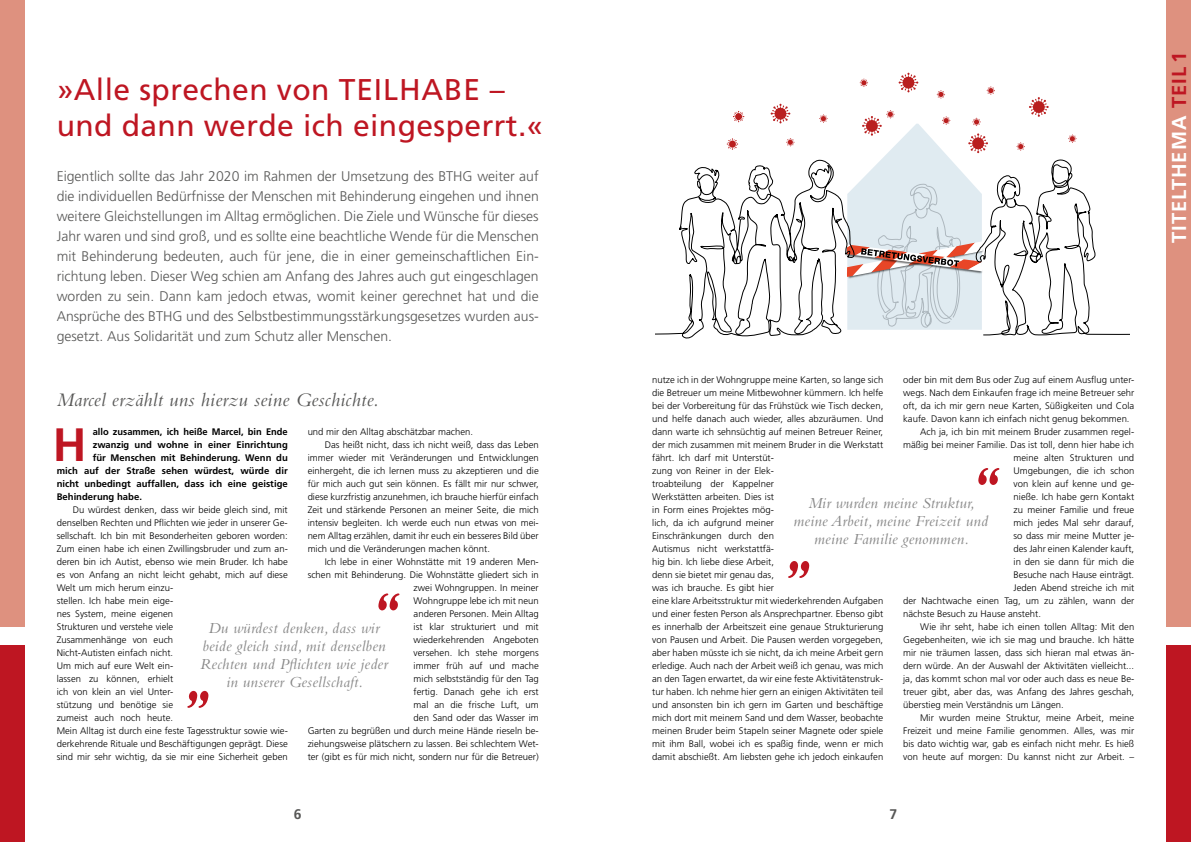
<style>
.page{position:relative;width:1191px;height:842px;background:#fff}
.page>*{position:absolute;margin:0;border:0;box-sizing:border-box;transform-origin:0 0}
.t1{font:700 46.7px "Frutiger LT";color:#be1622}
.t2{font:30px/36px "Frutiger LT";letter-spacing:.015em;color:#be1622}
.t3{font:700 20.2px "Frutiger LT";letter-spacing:.05em;color:#fff}
.t4{font:italic 20px "Bembo";letter-spacing:.015em;color:#575756}
.t5{font:italic 16px/18px "Bembo";letter-spacing:.015em;color:#878787;text-align:center}
.t6{font:300 14px/20px "Frutiger LT";color:#575756;text-align:justify}
.t7{font:700 14px "Frutiger LT";color:#575756}
.t8{font:300 9.5px/13px "Frutiger LT";color:#000}
.t9{font:700 9.5px "Frutiger LT";color:#000}
.s1{color:#be1622}
</style>
<div class="page">
<div style="left:1166px;top:646px;width:25px;height:196px;background:#be1622"></div>
<div style="left:0;top:646px;width:24px;height:196px;background:#be1622"></div>
<div style="left:1166px;top:0;width:25px;height:626px;background:#de917f"></div>
<div style="left:0;top:0;width:24px;height:626px;background:#de917f"></div>
<svg style="left:187px;top:691px;width:22px;height:17px"></svg>
<svg style="left:378px;top:593px;width:22px;height:17px"></svg>
<svg style="left:788px;top:561px;width:21px;height:17px"></svg>
<svg style="left:978px;top:468px;width:21px;height:17px"></svg>
<svg style="left:655px;top:73px;width:474px;height:266px"></svg>
<h2 class="t2" style="left:57px;top:71px;width:488px">»Alle sprechen von TEILHABE – und dann werde ich eingesperrt.«</h2>
<p class="t6" style="left:57px;top:166px;width:483px">Eigentlich sollte das Jahr 2020 im Rahmen der Umsetzung des BTHG weiter auf die individuellen Bedürfnisse der Menschen mit Behinderung eingehen und ihnen weitere Gleichstellungen im Alltag ermöglichen. Die Ziele und Wünsche für dieses Jahr waren und sind groß, und es sollte eine beachtliche Wende für die Menschen mit Behinderung bedeuten, auch für jene, die in einer gemeinschaftlichen Ein&shy;richtung leben. Dieser Weg schien am Anfang des Jahres auch gut eingeschlagen worden zu sein. Dann kam jedoch etwas, womit keiner gerechnet hat und die Ansprüche des BTHG und des Selbstbestimmungsstärkungsgesetzes wurden aus&shy;gesetzt. Aus Solidarität und zum Schutz aller Menschen.</p>
<h3 class="t4" style="left:57px;top:388px;width:324px">Marcel erzählt uns hierzu seine Geschichte.</h3>
<h1 class="t1" style="left:53px;top:417px;width:35px">H</h1>
<p class="t9" style="left:93px;top:426px;width:197px">allo zusammen, ich heiße Marcel, bin Ende</p>
<p class="t8" style="left:308px;top:425px;width:167px">und mir den Alltag abschätzbar machen.</p>
<p class="t8" style="left:325px;top:438px;width:216px">Das heißt nicht, dass ich nicht weiß, dass das Leben</p>
<p class="t8" style="left:308px;top:451px;width:233px">immer wieder mit Veränderungen und Entwicklungen</p>
<p class="t8" style="left:308px;top:464px;width:233px">einhergeht, die ich lernen muss zu akzeptieren und die</p>
<p class="t8" style="left:308px;top:477px;width:233px">für mich auch gut sein können. Es fällt mir nur schwer,</p>
<p class="t8" style="left:308px;top:490px;width:233px">diese kurzfristig anzunehmen, ich brauche hierfür einfach</p>
<p class="t8" style="left:308px;top:503px;width:233px">Zeit und stärkende Personen an meiner Seite, die mich</p>
<p class="t8" style="left:308px;top:516px;width:233px">intensiv begleiten. Ich werde euch nun etwas von mei-</p>
<p class="t8" style="left:308px;top:529px;width:233px">nem Alltag erzählen, damit ihr euch ein besseres Bild über</p>
<p class="t8" style="left:308px;top:542px;width:184px">mich und die Veränderungen machen könnt.</p>
<p class="t8" style="left:325px;top:555px;width:216px">Ich lebe in einer Wohnstätte mit 19 anderen Men-</p>
<p class="t8" style="left:308px;top:568px;width:233px">schen mit Behinderung. Die Wohnstätte gliedert sich in</p>
<p class="t8" style="left:413px;top:581px;width:127px">zwei Wohngruppen. In meiner</p>
<p class="t8" style="left:413px;top:594px;width:127px">Wohngruppe lebe ich mit neun</p>
<p class="t8" style="left:413px;top:607px;width:127px">anderen Personen. Mein Alltag</p>
<p class="t8" style="left:413px;top:620px;width:127px">ist klar strukturiert und mit</p>
<p class="t8" style="left:413px;top:633px;width:127px">wiederkehrenden Angeboten</p>
<p class="t8" style="left:413px;top:646px;width:127px">versehen. Ich stehe morgens</p>
<p class="t8" style="left:413px;top:659px;width:127px">immer früh auf und mache</p>
<p class="t8" style="left:413px;top:672px;width:127px">mich selbstständig für den Tag</p>
<p class="t8" style="left:413px;top:685px;width:127px">fertig. Danach gehe ich erst</p>
<p class="t8" style="left:413px;top:698px;width:127px">mal an die frische Luft, um</p>
<p class="t8" style="left:413px;top:711px;width:127px">den Sand oder das Wasser im</p>
<p class="t8" style="left:308px;top:724px;width:232px">Garten zu begrüßen und durch meine Hände rieseln be-</p>
<p class="t8" style="left:308px;top:737px;width:233px">ziehungsweise plätschern zu lassen. Bei schlechtem Wet-</p>
<p class="t8" style="left:308px;top:750px;width:233px">ter (gibt es für mich nicht, sondern nur für die Betreuer)</p>
<p class="t9" style="left:93px;top:439px;width:197px">zwanzig und wohne in einer Einrichtung</p>
<p class="t9" style="left:93px;top:452px;width:197px">für Menschen mit Behinderung. Wenn du</p>
<p class="t9" style="left:57px;top:465px;width:233px">mich auf der Straße sehen würdest, würde dir</p>
<p class="t9" style="left:57px;top:478px;width:233px">nicht unbedingt auffallen, dass ich eine geistige</p>
<p class="t9" style="left:57px;top:491px;width:87px">Behinderung habe.</p>
<p class="t8" style="left:57px;top:503px;width:233px;text-indent:16px">Du würdest denken, dass wir beide gleich sind, mit denselben Rechten und Pflichten wie jeder in unserer Ge&shy;sellschaft. Ich bin mit Besonderheiten geboren worden:<br>Zum einen habe ich einen Zwillingsbruder und zum an&shy;deren bin ich Autist, ebenso wie mein Bruder. Ich habe es von Anfang an nicht leicht gehabt, mich auf diese Welt um mich herum einzu-<br>stellen. Ich habe mein eige-<br>nes System, meine eigenen<br>Strukturen und verstehe viele<br>Zusammenhänge von euch<br>Nicht-Autisten einfach nicht.<br>Um mich auf eure Welt ein-<br>lassen zu können, erhielt<br>ich von klein an viel Unter-<br>stützung und benötige sie<br>zumeist auch noch heute.<br>Mein Alltag ist durch eine feste Tagesstruktur sowie wie&shy;derkehrende Rituale und Beschäftigungen geprägt. Diese sind mir sehr wichtig, da sie mir eine Sicherheit geben</p>
<h3 class="t5" style="left:200px;top:618px;width:189px">Du würdest denken, dass wir beide gleich sind, mit denselben<br>Rechten und Pflichten wie jeder in unserer Gesellschaft.</h3>
<p class="t8" style="left:652px;top:373px;width:233px">nutze ich in der Wohngruppe meine Karten, so lange sich die Betreuer um meine Mitbewohner kümmern. Ich helfe bei der Vorbereitung für das Frühstück wie Tisch decken, und helfe danach auch wieder, alles abzuräumen. Und dann warte ich sehnsüchtig auf meinen Betreuer Reiner, der mich zusammen mit meinem Bruder in die Werkstatt fährt. Ich darf mit Unterstüt-<br>zung von Reiner in der Elek-<br>troabteilung der Kappelner<br>Werkstätten arbeiten. Dies ist<br>in Form eines Projektes mög-<br>lich, da ich aufgrund meiner<br>Einschränkungen durch den<br>Autismus nicht werkstattfä-<br>hig bin. Ich liebe diese Arbeit,<br>denn sie bietet mir genau das,<br>was ich brauche. Es gibt hier<br>eine klare Arbeitsstruktur mit wiederkehrenden Aufgaben und einer festen Person als Ansprechpartner. Ebenso gibt es innerhalb der Arbeitszeit eine genaue Strukturierung von Pausen und Arbeit. Die Pausen werden vorgegeben, aber haben müsste ich sie nicht, da ich meine Arbeit gern erledige. Auch nach der Arbeit weiß ich genau, was mich an den Tagen erwartet, da wir eine feste Aktivitätenstruk&shy;tur haben. Ich nehme hier gern an einigen Aktivitäten teil und ansonsten bin ich gern im Garten und beschäftige mich dort mit meinem Sand und dem Wasser, beobachte meinen Bruder beim Stapeln seiner Magnete oder spiele mit ihm Ball, wobei ich es spaßig finde, wenn er mich damit abschießt. Am liebsten gehe ich jedoch einkaufen</p>
<p class="t8" style="left:903px;top:373px;width:233px">oder bin mit dem Bus oder Zug auf einem Ausflug unter-</p>
<p class="t8" style="left:903px;top:386px;width:233px">wegs. Nach dem Einkaufen frage ich meine Betreuer sehr</p>
<p class="t8" style="left:903px;top:399px;width:233px">oft, da ich mir gern neue Karten, Süßigkeiten und Cola</p>
<p class="t8" style="left:903px;top:412px;width:228px">kaufe. Davon kann ich einfach nicht genug bekommen.</p>
<p class="t8" style="left:920px;top:425px;width:215px">Ach ja, ich bin mit meinem Bruder zusammen regel-</p>
<p class="t8" style="left:903px;top:438px;width:233px">mäßig bei meiner Familie. Das ist toll, denn hier habe ich</p>
<p class="t8" style="left:1013px;top:451px;width:122px">meine alten Strukturen und</p>
<p class="t8" style="left:1013px;top:464px;width:122px">Umgebungen, die ich schon</p>
<p class="t8" style="left:1013px;top:477px;width:122px">von klein auf kenne und ge-</p>
<p class="t8" style="left:1013px;top:490px;width:122px">nieße. Ich habe gern Kontakt</p>
<p class="t8" style="left:1013px;top:503px;width:122px">zu meiner Familie und freue</p>
<p class="t8" style="left:1013px;top:516px;width:122px">mich jedes Mal sehr darauf,</p>
<p class="t8" style="left:1013px;top:529px;width:122px">so dass mir meine Mutter je-</p>
<p class="t8" style="left:1013px;top:542px;width:122px">des Jahr einen Kalender kauft,</p>
<p class="t8" style="left:1013px;top:555px;width:122px">in den sie dann für mich die</p>
<p class="t8" style="left:1013px;top:568px;width:122px">Besuche nach Hause einträgt.</p>
<p class="t8" style="left:1013px;top:581px;width:122px">Jeden Abend streiche ich mit</p>
<p class="t8" style="left:903px;top:594px;width:233px">der Nachtwache einen Tag, um zu zählen, wann der</p>
<p class="t8" style="left:903px;top:607px;width:139px">nächste Besuch zu Hause ansteht.</p>
<p class="t8" style="left:920px;top:620px;width:216px">Wie ihr seht, habe ich einen tollen Alltag: Mit den</p>
<p class="t8" style="left:903px;top:633px;width:233px">Gegebenheiten, wie ich sie mag und brauche. Ich hätte</p>
<p class="t8" style="left:903px;top:646px;width:233px">mir nie träumen lassen, dass sich hieran mal etwas än-</p>
<p class="t8" style="left:903px;top:659px;width:233px">dern würde. An der Auswahl der Aktivitäten vielleicht...</p>
<p class="t8" style="left:903px;top:672px;width:233px">ja, das kommt schon mal vor oder auch dass es neue Be-</p>
<p class="t8" style="left:903px;top:685px;width:233px">treuer gibt, aber das, was Anfang des Jahres geschah,</p>
<p class="t8" style="left:903px;top:698px;width:162px">überstieg mein Verständnis um Längen.</p>
<p class="t8" style="left:920px;top:711px;width:216px">Mir wurden meine Struktur, meine Arbeit, meine</p>
<p class="t8" style="left:903px;top:724px;width:233px">Freizeit und meine Familie genommen. Alles, was mir</p>
<p class="t8" style="left:903px;top:737px;width:232px">bis dato wichtig war, gab es einfach nicht mehr. Es hieß</p>
<p class="t8" style="left:903px;top:750px;width:233px">von heute auf morgen: Du kannst nicht zur Arbeit. –</p>
<h3 class="t5" style="left:793px;top:494px;width:196px">Mir wurden meine Struktur, meine Arbeit, meine Freizeit und meine Familie genommen.</h3>
<h3 class="t7" style="left:294px;top:806px;width:9px">6</h3>
<h3 class="t7" style="left:889px;top:806px;width:9px">7</h3>
<h3 class="t3" style="left:1167px;top:243px;width:192px;rotate:-90deg">TITELTHEMA <span class="s1">TEIL 1</span></h3>
</div>
